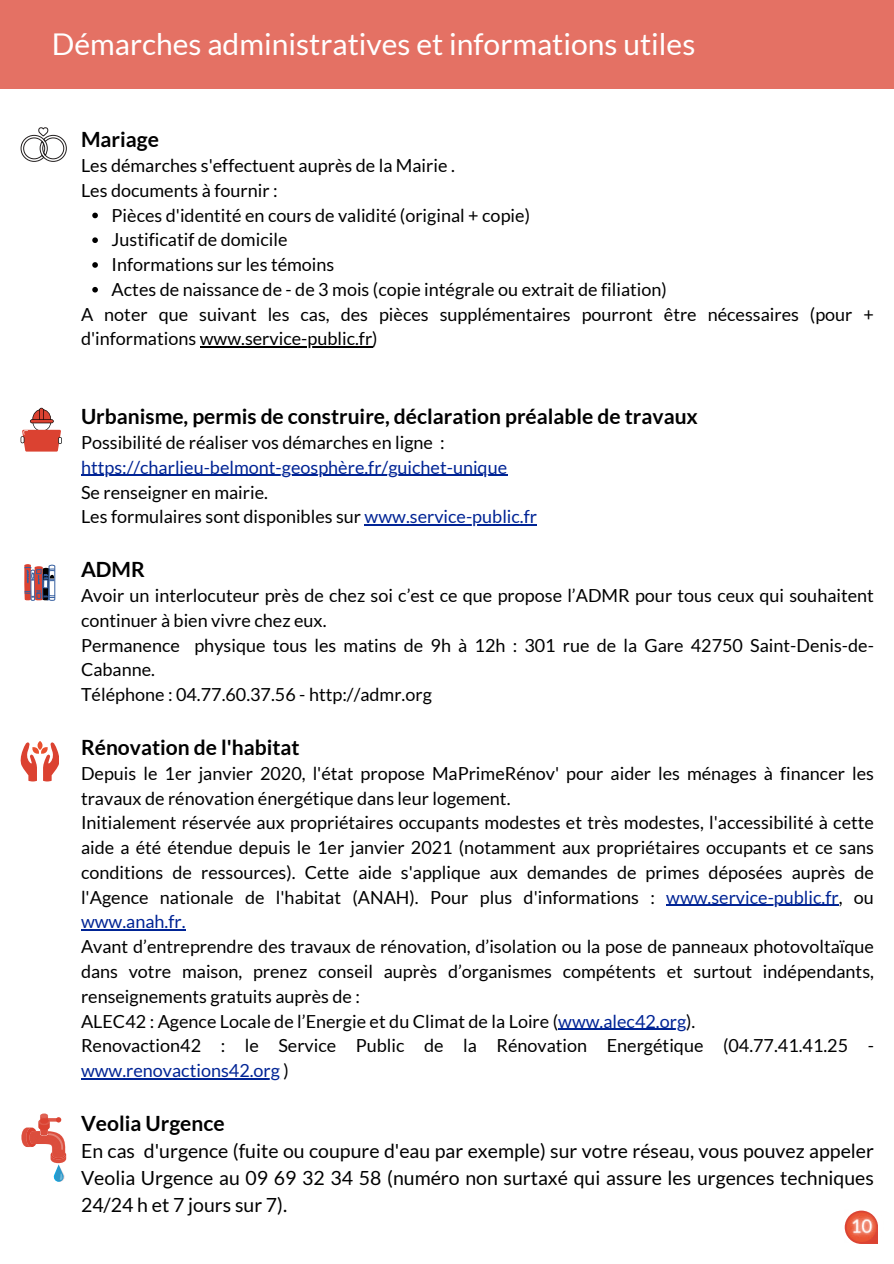
<style>
.page{position:relative;width:894px;height:1264px;background:#fff}
.page>*{position:absolute;margin:0;border:0;box-sizing:border-box;transform-origin:0 0}
.t1{font:30px "Lato";color:#fff}
.t2{font:700 21px "Lato";color:#000}
.t3{font:19.5px/27px "Lato";color:#000;text-align:justify}
.t4{font:18px/24.8px "Lato";color:#000}
.t5{font:18px "Lato";color:#002495}
.s1{color:#002495}
</style>
<div class="page">
<img style="left:844px;top:1210px;width:34px;height:34px">
<div style="left:0;top:0;width:893px;height:89px;background:#e47164"></div>
<svg style="left:92px;top:213px;width:6px;height:5px"></svg>
<svg style="left:92px;top:237px;width:6px;height:6px"></svg>
<svg style="left:92px;top:262px;width:6px;height:6px"></svg>
<svg style="left:92px;top:287px;width:6px;height:5px"></svg>
<hr style="left:200px;top:346px;width:172px;height:2px;background:#000">
<hr style="left:81px;top:475px;width:426px;height:1px;background:#002495">
<hr style="left:364px;top:524px;width:173px;height:1px;background:#002495">
<hr style="left:666px;top:904px;width:172px;height:2px;background:#002495">
<hr style="left:81px;top:929px;width:104px;height:1px;background:#002495">
<hr style="left:558px;top:1028px;width:128px;height:1px;background:#002495">
<hr style="left:81px;top:1078px;width:199px;height:1px;background:#002495">
<svg style="left:21px;top:408px;width:41px;height:43px"></svg>
<svg style="left:24px;top:564px;width:32px;height:37px"></svg>
<svg style="left:21px;top:741px;width:38px;height:40px"></svg>
<svg style="left:21px;top:1113px;width:46px;height:68px"></svg>
<svg style="left:21px;top:127px;width:46px;height:35px"></svg>
<h1 class="t1" style="left:52px;top:26px;width:644px">Démarches administratives et informations utiles</h1>
<p class="t2" style="left:81px;top:127px;width:79px">Mariage</p>
<p class="t4" style="left:81px;top:153px;width:375px">Les démarches s'effectuent auprès de la Mairie .<br>Les documents à fournir :</p>
<p class="t4" style="left:112px;top:202px;width:420px">Pièces d'identité en cours de validité (original + copie)</p>
<p class="t4" style="left:112px;top:227px;width:177px">Justificatif de domicile</p>
<p class="t4" style="left:112px;top:252px;width:224px">Informations sur les témoins</p>
<p class="t4" style="left:112px;top:276px;width:556px">Actes de naissance de - de 3 mois (copie intégrale ou extrait de filiation)</p>
<p class="t4" style="left:81px;top:301px;width:794px">A noter que suivant les cas, des pièces supplémentaires pourront être nécessaires (pour +</p>
<p class="t4" style="left:81px;top:326px;width:298px">d'informations www.service-public.fr)</p>
<p class="t2" style="left:81px;top:403px;width:618px">Urbanisme, permis de construire, déclaration préalable de travaux</p>
<p class="t4" style="left:81px;top:429px;width:365px">Possibilité de réaliser vos démarches en ligne :</p>
<p class="t5" style="left:81px;top:456px;width:427px">https://charlieu-belmont-geosphère.fr/guichet-unique</p>
<p class="t4" style="left:81px;top:479px;width:457px">Se renseigner en mairie.<br>Les formulaires sont disponibles sur <span class="s1">www.service-public.fr</span></p>
<p class="t2" style="left:81px;top:556px;width:65px">ADMR</p>
<p class="t4" style="left:81px;top:582px;width:794px">Avoir un interlocuteur près de chez soi c’est ce que propose l’ADMR pour tous ceux qui souhaitent continuer à bien vivre chez eux.<br>Permanence physique tous les matins de 9h à 12h : 301 rue de la Gare 42750 Saint-Denis-de-Cabanne.<br>Téléphone : 04.77.60.37.56 - http://admr.org</p>
<p class="t2" style="left:81px;top:734px;width:220px">Rénovation de l'habitat</p>
<p class="t4" style="left:81px;top:760px;width:794px">Depuis le 1er janvier 2020, l'état propose MaPrimeRénov' pour aider les ménages à financer les travaux de rénovation énergétique dans leur logement.<br>Initialement réservée aux propriétaires occupants modestes et très modestes, l'accessibilité à cette aide a été étendue depuis le 1er janvier 2021 (notamment aux propriétaires occupants et ce sans conditions de ressources). Cette aide s'applique aux demandes de primes déposées auprès de l'Agence nationale de l'habitat (ANAH). Pour plus d'informations : <span class="s1">www.service-public.fr</span>, ou <span class="s1">www.anah.fr.</span></p>
<p class="t4" style="left:81px;top:933px;width:794px">Avant d’entreprendre des travaux de rénovation, d’isolation ou la pose de panneaux photovoltaïque dans votre maison, prenez conseil auprès d’organismes compétents et surtout indépendants, renseignements gratuits auprès de :<br>ALEC42 : Agence Locale de l’Energie et du Climat de la Loire (<span class="s1">www.alec42.org</span>).<br>Renovaction42 : le Service Public de la Rénovation Energétique (04.77.41.41.25 - <span class="s1">www.renovactions42.org</span> )</p>
<p class="t2" style="left:81px;top:1110px;width:145px">Veolia Urgence</p>
<p class="t3" style="left:81px;top:1136px;width:794px">En cas d'urgence (fuite ou coupure d'eau par exemple) sur votre réseau, vous pouvez appeler Veolia Urgence au 09 69 32 34 58 (numéro non surtaxé qui assure les urgences techniques 24/24 h et 7 jours sur 7).</p>
</div>
